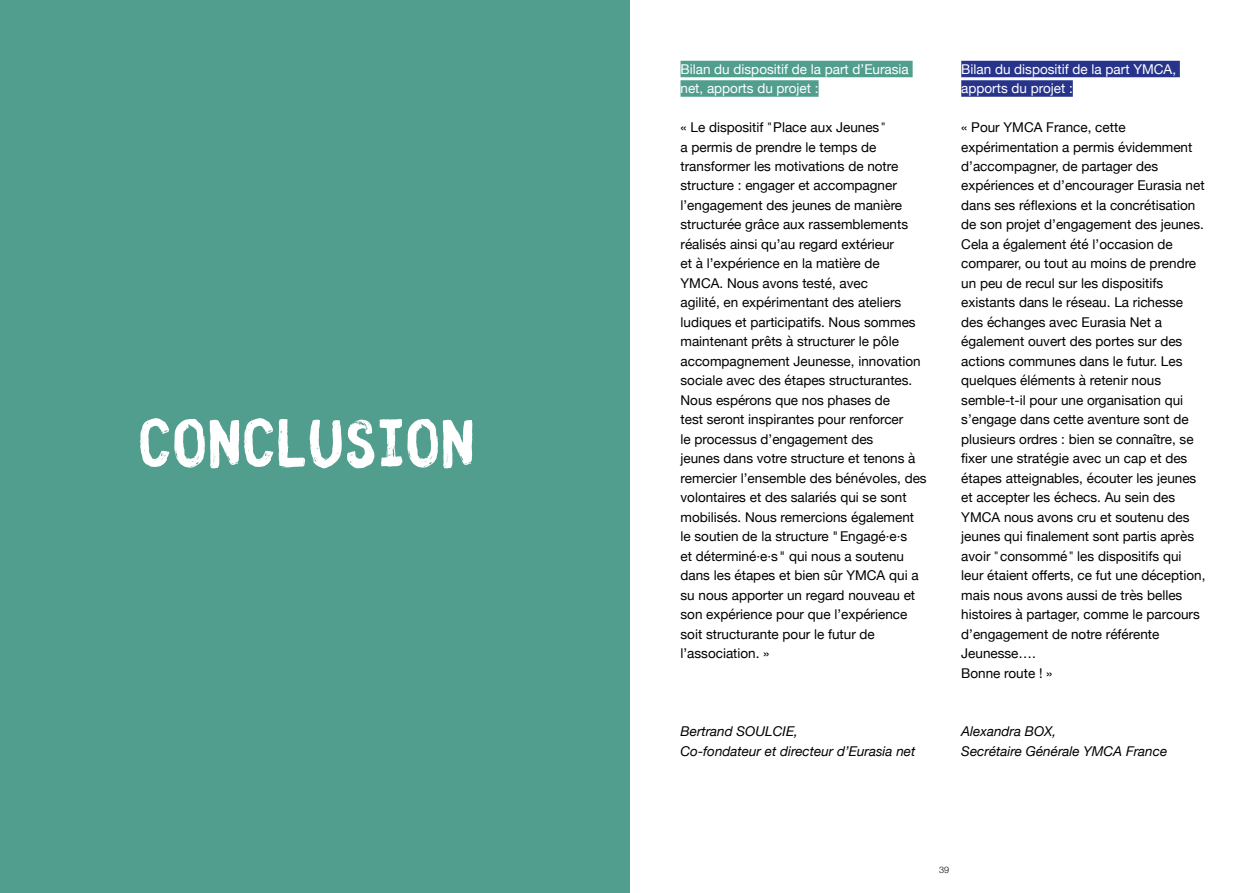
<style>
.page{position:relative;width:1259px;height:893px;background:#fff}
.page>*{position:absolute;margin:0;border:0;box-sizing:border-box;transform-origin:0 0}
.t1{font:75px "Fibre Vintage";letter-spacing:.025em;color:#fff}
.t2{font:13.5px/19.5px "Helvetica Neue";color:#000}
.t3{font:13.5px/19.5px "Helvetica Neue";color:#fff}
.t4{font:italic 13.5px/19.5px "Helvetica Neue";color:#000}
.t5{font:300 9px "Helvetica Neue";color:#000}
.s1{font-family:"Red Hat Display"}
</style>
<div class="page">
<div style="left:0;top:0;width:629px;height:893px;background:#519e8e"></div>
<div style="left:680px;top:61px;width:232px;height:16px;background:#519e8e"></div>
<div style="left:680px;top:80px;width:138px;height:17px;background:#519e8e"></div>
<div style="left:961px;top:61px;width:218px;height:16px;background:#28348b"></div>
<div style="left:961px;top:80px;width:111px;height:17px;background:#28348b"></div>
<h1 class="t1" style="left:139px;top:416px;width:337px">CONCLUSION</h1>
<p class="t3" style="left:680px;top:60px;width:230px">Bilan du dispositif de la part d’Eurasia net, apports du projet :</p>
<p class="t2" style="left:680px;top:118px;width:248px">« Le dispositif <span class="s1">"</span>Place aux Jeunes <span class="s1">"<br></span>a permis de prendre le temps de transformer les motivations de notre structure : engager et accompagner l’engagement des jeunes de manière structurée grâce aux rassemblements réalisés ainsi qu’au regard extérieur<br>et à l’expérience en la matière de<br>YMCA. Nous avons testé, avec<br>agilité, en expérimentant des ateliers ludiques et participatifs. Nous sommes maintenant prêts à structurer le pôle accompagnement Jeunesse, innovation sociale avec des étapes structurantes.<br>Nous espérons que nos phases de<br>test seront inspirantes pour renforcer<br>le processus d’engagement des<br>jeunes dans votre structure et tenons à remercier l’ensemble des bénévoles, des volontaires et des salariés qui se sont mobilisés. Nous remercions également le soutien de la structure "Engagé·e·s<br>et déterminé·e·s" qui nous a soutenu dans les étapes et bien sûr YMCA qui a su nous apporter un regard nouveau et son expérience pour que l’expérience soit structurante pour le futur de l’association. »</p>
<p class="t4" style="left:680px;top:723px;width:236px">Bertrand SOULCIE,<br>Co-fondateur et directeur d’Eurasia net</p>
<p class="t3" style="left:961px;top:60px;width:216px">Bilan du dispositif de la part YMCA, apports du projet :</p>
<p class="t2" style="left:961px;top:118px;width:246px">« Pour YMCA France, cette expérimentation a permis évidemment d’accompagner, de partager des expériences et d’encourager Eurasia net dans ses réflexions et la concrétisation de son projet d’engagement des jeunes.<br>Cela a également été l’occasion de comparer, ou tout au moins de prendre un peu de recul sur les dispositifs existants dans le réseau. La richesse des échanges avec Eurasia Net a également ouvert des portes sur des actions communes dans le futur. Les quelques éléments à retenir nous semble-t-il pour une organisation qui s’engage dans cette aventure sont de plusieurs ordres : bien se connaître, se fixer une stratégie avec un cap et des étapes atteignables, écouter les jeunes et accepter les échecs. Au sein des YMCA nous avons cru et soutenu des jeunes qui finalement sont partis après avoir <span class="s1">"</span>consommé<span class="s1">"</span> les dispositifs qui leur étaient offerts, ce fut une déception, mais nous avons aussi de très belles histoires à partager, comme le parcours d’engagement de notre référente Jeunesse….<br>Bonne route ! »</p>
<p class="t4" style="left:961px;top:723px;width:208px">Alexandra BOX,<br>Secrétaire Générale YMCA France</p>
<p class="t5" style="left:939px;top:863px;width:12px">39</p>
</div>
